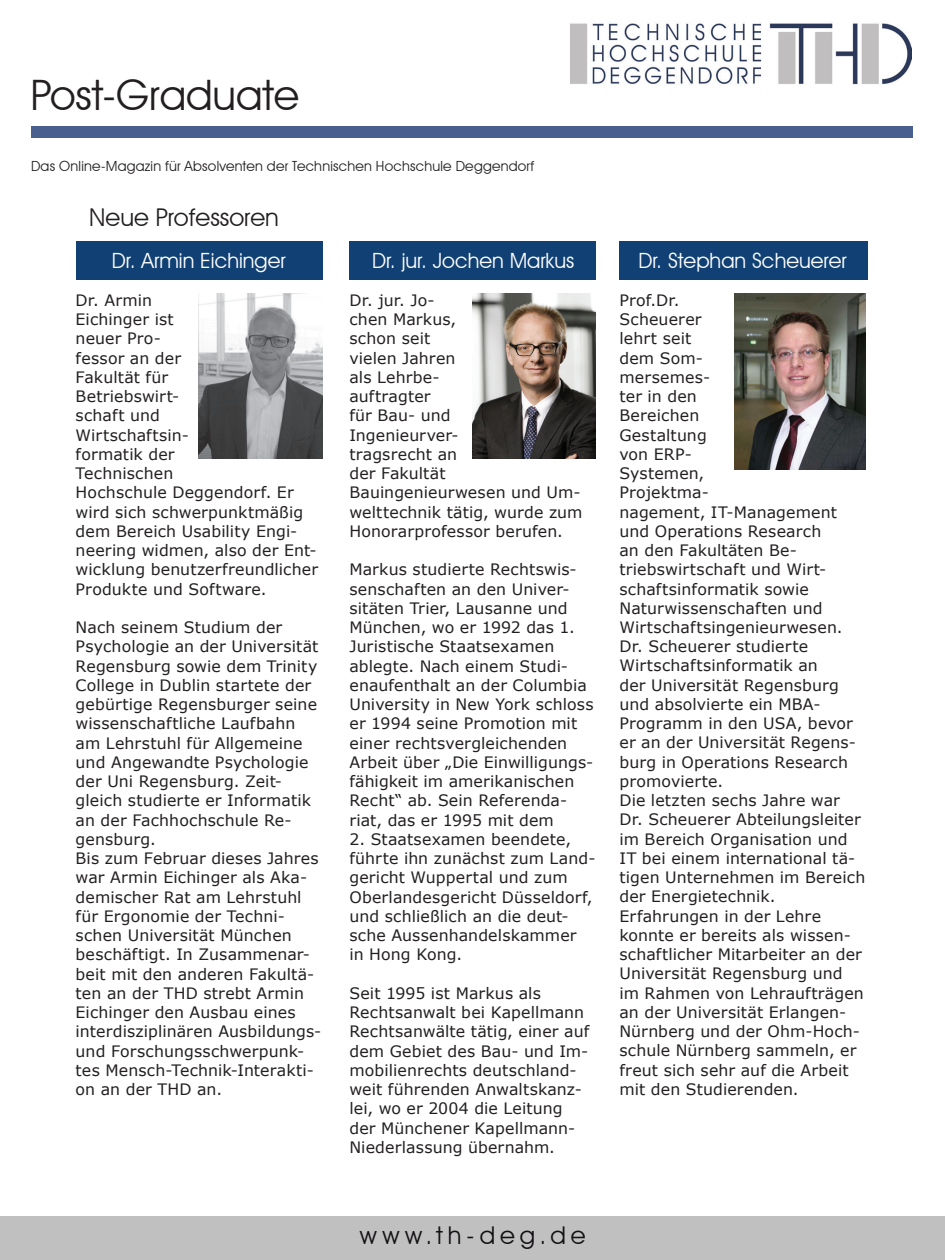
<style>
.page{position:relative;width:945px;height:1260px;background:#fff}
.page>*{position:absolute;margin:0;border:0;box-sizing:border-box;transform-origin:0 0}
.t1{font:42px "Avant Garde IT Cby BT";color:#231f20}
.t2{font:24.5px "Avant Garde IT Cby BT";color:#231f20}
.t3{font:24.5px "Avant Garde IT Cby BT";letter-spacing:.205em;color:#131013}
.t4{font:21px "Avant Garde IT Cby BT";color:#fff}
.t5{font:15.75px/19.2px "Verdana";letter-spacing:.005em;color:#231f20}
.t6{font:14px "Avant Garde IT Cby BT";letter-spacing:.015em;color:#231f20}
</style>
<div class="page">
<img style="left:570px;top:23px;width:342px;height:62px">
<div style="left:32px;top:126px;width:881px;height:12px;background:#495f8d"></div>
<div style="left:1px;top:1217px;width:944px;height:43px;background:#c0c0c0"></div>
<div style="left:76px;top:241px;width:246px;height:39px;background:#114174"></div>
<img style="left:199px;top:294px;width:123px;height:165px">
<div style="left:619px;top:241px;width:249px;height:39px;background:#114174"></div>
<div style="left:349px;top:241px;width:247px;height:39px;background:#114174"></div>
<img style="left:472px;top:294px;width:124px;height:165px">
<img style="left:735px;top:294px;width:131px;height:176px">
<h1 class="t1" style="left:31px;top:70px;width:270px">Post-Graduate</h1>
<p class="t6" style="left:31px;top:157px;width:505px">Das Online-Magazin für Absolventen der Technischen Hochschule Deggendorf</p>
<h2 class="t2" style="left:89px;top:203px;width:191px">Neue Professoren</h2>
<h3 class="t4" style="left:112px;top:248px;width:175px">Dr. Armin Eichinger</h3>
<p class="t5" style="left:76px;top:290px;width:244px">Dr. Armin<br>Eichinger ist<br>neuer Pro-<br>fessor an der<br>Fakultät für<br>Betriebswirt-<br>schaft und<br>Wirtschaftsin-<br>formatik der<br>Technischen<br>Hochschule Deggendorf. Er wird sich schwerpunktmäßig dem Bereich Usability Engi&shy;neering widmen, also der Ent&shy;wicklung benutzerfreundlicher<br>Produkte und Software.</p>
<p class="t5" style="left:76px;top:618px;width:247px">Nach seinem Studium der<br>Psychologie an der Universität<br>Regensburg sowie dem Trinity<br>College in Dublin startete der gebürtige Regensburger seine wissenschaftliche Laufbahn am Lehrstuhl für Allgemeine und Angewandte Psychologie der Uni Regensburg. Zeit&shy;gleich studierte er Informatik an der Fachhochschule Re&shy;gensburg.<br>Bis zum Februar dieses Jahres war Armin Eichinger als Aka&shy;demischer Rat am Lehrstuhl für Ergonomie der Techni&shy;schen Universität München beschäftigt. In Zusammenar&shy;beit mit den anderen Fakultä&shy;ten an der THD strebt Armin<br>Eichinger den Ausbau eines interdisziplinären Ausbildungs&shy;und Forschungsschwerpunk&shy;tes Mensch-Technik-Interakti&shy;on an der THD an.</p>
<h3 class="t4" style="left:372px;top:248px;width:203px">Dr. jur. Jochen Markus</h3>
<h3 class="t4" style="left:639px;top:248px;width:210px">Dr. Stephan Scheuerer</h3>
<p class="t5" style="left:349px;top:290px;width:235px">Dr. jur. Jo-<br>chen Markus,<br>schon seit<br>vielen Jahren<br>als Lehrbe-<br>auftragter<br>für Bau- und<br>Ingenieurver-<br>tragsrecht an<br>der Fakultät<br>Bauingenieurwesen und Um&shy;welttechnik tätig, wurde zum<br>Honorarprofessor berufen.</p>
<p class="t5" style="left:349px;top:560px;width:246px">Markus studierte Rechtswis&shy;senschaften an den Univer&shy;sitäten Trier, Lausanne und<br>München, wo er 1992 das 1.<br>Juristische Staatsexamen ablegte. Nach einem Studi&shy;enaufenthalt an der Columbia<br>University in New York schloss er 1994 seine Promotion mit einer rechtsvergleichenden<br>Arbeit über „Die Einwilligungs&shy;fähigkeit im amerikanischen<br>Recht“ ab. Sein Referenda&shy;riat, das er 1995 mit dem</p>
<p class="t5" style="left:349px;top:829px;width:248px">2. Staatsexamen beendete, führte ihn zunächst zum Land&shy;gericht Wuppertal und zum<br>Oberlandesgericht Düsseldorf, und schließlich an die deut&shy;sche Aussenhandelskammer<br>in Hong Kong.</p>
<p class="t5" style="left:349px;top:983px;width:241px">Seit 1995 ist Markus als<br>Rechtsanwalt bei Kapellmann<br>Rechtsanwälte tätig, einer auf dem Gebiet des Bau- und Im&shy;mobilienrechts deutschland&shy;weit führenden Anwaltskanz&shy;lei, wo er 2004 die Leitung der Münchener Kapellmann-<br>Niederlassung übernahm.</p>
<p class="t5" style="left:619px;top:290px;width:247px">Prof.Dr.<br>Scheuerer<br>lehrt seit<br>dem Som-<br>mersemes-<br>ter in den<br>Bereichen<br>Gestaltung<br>von ERP-<br>Systemen,<br>Projektma-<br>nagement, IT-Management und Operations Research<br>an den Fakultäten Be&shy;triebswirtschaft und Wirt&shy;schaftsinformatik sowie<br>Naturwissenschaften und<br>Wirtschaftsingenieurwesen.<br>Dr. Scheuerer studierte<br>Wirtschaftsinformatik an<br>der Universität Regensburg und absolvierte ein MBA-<br>Programm in den USA, bevor er an der Universität Regens&shy;burg in Operations Research promovierte.<br>Die letzten sechs Jahre war<br>Dr. Scheuerer Abteilungsleiter im Bereich Organisation und<br>IT bei einem international tä&shy;tigen Unternehmen im Bereich der Energietechnik.<br>Erfahrungen in der Lehre konnte er bereits als wissen&shy;schaftlicher Mitarbeiter an der<br>Universität Regensburg und im Rahmen von Lehraufträgen an der Universität Erlangen-<br>Nürnberg und der Ohm-Hoch&shy;schule Nürnberg sammeln, er freut sich sehr auf die Arbeit mit den Studierenden.</p>
<h2 class="t3" style="left:360px;top:1221px;width:227px">www.th-deg.de</h2>
</div>
